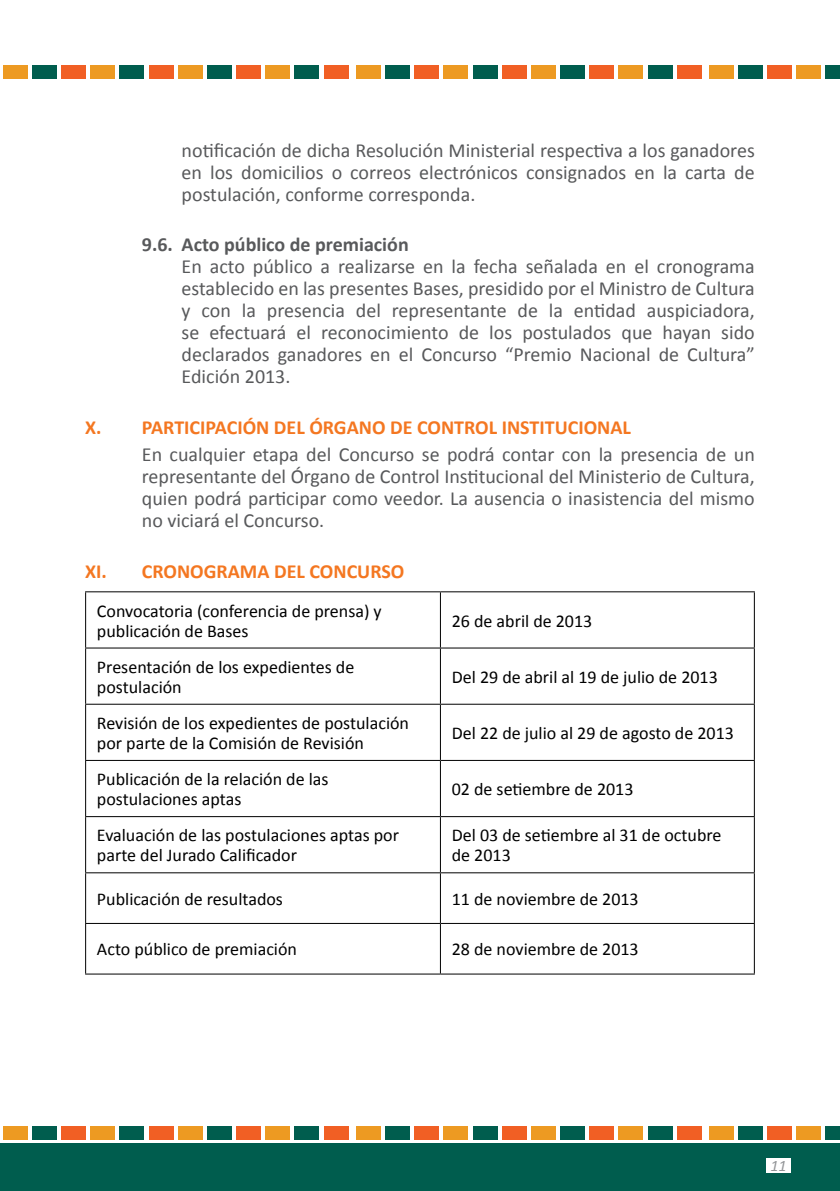
<style>
.page{position:relative;width:840px;height:1191px;background:#fff}
.page>*{position:absolute;margin:0;border:0;box-sizing:border-box;transform-origin:0 0}
.t1{font:20px/22px "Calibri";color:#58595b;text-align:justify}
.t2{font:700 20px "Calibri";color:#f47721}
.t3{font:700 20px "Calibri";color:#58595b}
.t4{font:18px/20px "Calibri";color:#000}
.t5{font:italic 16px "Calibri";color:#939598}
</style>
<div class="page">
<div style="left:0;top:1143px;width:839px;height:48px;background:#005d4e"></div>
<div style="left:3px;top:1126px;width:24px;height:14px;background:#ed9a22"></div>
<div style="left:32px;top:1126px;width:25px;height:14px;background:#005d4e"></div>
<div style="left:61px;top:1126px;width:25px;height:14px;background:#f15f24"></div>
<div style="left:90px;top:1126px;width:25px;height:14px;background:#ed9a22"></div>
<div style="left:119px;top:1126px;width:25px;height:14px;background:#005d4e"></div>
<div style="left:149px;top:1126px;width:24px;height:14px;background:#f15f24"></div>
<div style="left:178px;top:1126px;width:24px;height:14px;background:#ed9a22"></div>
<div style="left:207px;top:1126px;width:24px;height:14px;background:#005d4e"></div>
<div style="left:236px;top:1126px;width:25px;height:14px;background:#f15f24"></div>
<div style="left:265px;top:1126px;width:25px;height:14px;background:#ed9a22"></div>
<div style="left:294px;top:1126px;width:25px;height:14px;background:#005d4e"></div>
<div style="left:323px;top:1126px;width:25px;height:14px;background:#f15f24"></div>
<div style="left:356px;top:1126px;width:24px;height:14px;background:#ed9a22"></div>
<div style="left:385px;top:1126px;width:24px;height:14px;background:#005d4e"></div>
<div style="left:414px;top:1126px;width:24px;height:14px;background:#f15f24"></div>
<div style="left:443px;top:1126px;width:25px;height:14px;background:#ed9a22"></div>
<div style="left:472px;top:1126px;width:25px;height:14px;background:#005d4e"></div>
<div style="left:501px;top:1126px;width:25px;height:14px;background:#f15f24"></div>
<div style="left:530px;top:1126px;width:25px;height:14px;background:#ed9a22"></div>
<div style="left:560px;top:1126px;width:24px;height:14px;background:#005d4e"></div>
<div style="left:589px;top:1126px;width:24px;height:14px;background:#f15f24"></div>
<div style="left:618px;top:1126px;width:24px;height:14px;background:#ed9a22"></div>
<div style="left:647px;top:1126px;width:25px;height:14px;background:#005d4e"></div>
<div style="left:676px;top:1126px;width:25px;height:14px;background:#f15f24"></div>
<div style="left:708px;top:1126px;width:25px;height:14px;background:#ed9a22"></div>
<div style="left:738px;top:1126px;width:24px;height:14px;background:#005d4e"></div>
<div style="left:767px;top:1126px;width:24px;height:14px;background:#f15f24"></div>
<div style="left:796px;top:1126px;width:24px;height:14px;background:#ed9a22"></div>
<div style="left:825px;top:1126px;width:14px;height:14px;background:#005d4e"></div>
<div style="left:3px;top:65px;width:24px;height:14px;background:#ed9a22"></div>
<div style="left:32px;top:65px;width:25px;height:14px;background:#005d4e"></div>
<div style="left:61px;top:65px;width:25px;height:14px;background:#f15f24"></div>
<div style="left:90px;top:65px;width:25px;height:14px;background:#ed9a22"></div>
<div style="left:119px;top:65px;width:25px;height:14px;background:#005d4e"></div>
<div style="left:149px;top:65px;width:24px;height:14px;background:#f15f24"></div>
<div style="left:178px;top:65px;width:24px;height:14px;background:#ed9a22"></div>
<div style="left:207px;top:65px;width:24px;height:14px;background:#005d4e"></div>
<div style="left:236px;top:65px;width:25px;height:14px;background:#f15f24"></div>
<div style="left:265px;top:65px;width:25px;height:14px;background:#ed9a22"></div>
<div style="left:294px;top:65px;width:25px;height:14px;background:#005d4e"></div>
<div style="left:323px;top:65px;width:25px;height:14px;background:#f15f24"></div>
<div style="left:356px;top:65px;width:24px;height:14px;background:#ed9a22"></div>
<div style="left:385px;top:65px;width:24px;height:14px;background:#005d4e"></div>
<div style="left:414px;top:65px;width:24px;height:14px;background:#f15f24"></div>
<div style="left:443px;top:65px;width:25px;height:14px;background:#ed9a22"></div>
<div style="left:472px;top:65px;width:25px;height:14px;background:#005d4e"></div>
<div style="left:501px;top:65px;width:25px;height:14px;background:#f15f24"></div>
<div style="left:530px;top:65px;width:25px;height:14px;background:#ed9a22"></div>
<div style="left:560px;top:65px;width:24px;height:14px;background:#005d4e"></div>
<div style="left:589px;top:65px;width:24px;height:14px;background:#f15f24"></div>
<div style="left:618px;top:65px;width:24px;height:14px;background:#ed9a22"></div>
<div style="left:647px;top:65px;width:25px;height:14px;background:#005d4e"></div>
<div style="left:676px;top:65px;width:25px;height:14px;background:#f15f24"></div>
<div style="left:708px;top:65px;width:25px;height:14px;background:#ed9a22"></div>
<div style="left:738px;top:65px;width:24px;height:14px;background:#005d4e"></div>
<div style="left:767px;top:65px;width:24px;height:14px;background:#f15f24"></div>
<div style="left:796px;top:65px;width:24px;height:14px;background:#ed9a22"></div>
<div style="left:825px;top:65px;width:14px;height:14px;background:#005d4e"></div>
<div style="left:766px;top:1158px;width:24px;height:14px;background:#fff"></div>
<hr style="left:85px;top:591px;width:355px;height:1px;background:#000">
<hr style="left:85px;top:592px;width:1px;height:55px;background:#000">
<hr style="left:440px;top:591px;width:314px;height:1px;background:#000">
<hr style="left:439px;top:592px;width:1px;height:55px;background:#000">
<hr style="left:753px;top:592px;width:1px;height:55px;background:#000">
<hr style="left:85px;top:647px;width:355px;height:1px;background:#000">
<hr style="left:85px;top:648px;width:1px;height:55px;background:#000">
<hr style="left:440px;top:647px;width:314px;height:1px;background:#000">
<hr style="left:439px;top:648px;width:1px;height:55px;background:#000">
<hr style="left:753px;top:648px;width:1px;height:55px;background:#000">
<hr style="left:85px;top:703px;width:355px;height:1px;background:#000">
<hr style="left:85px;top:704px;width:1px;height:56px;background:#000">
<hr style="left:440px;top:703px;width:314px;height:1px;background:#000">
<hr style="left:439px;top:704px;width:1px;height:56px;background:#000">
<hr style="left:753px;top:704px;width:1px;height:56px;background:#000">
<hr style="left:85px;top:760px;width:355px;height:1px;background:#000">
<hr style="left:85px;top:761px;width:1px;height:55px;background:#000">
<hr style="left:440px;top:760px;width:314px;height:1px;background:#000">
<hr style="left:439px;top:761px;width:1px;height:55px;background:#000">
<hr style="left:753px;top:761px;width:1px;height:55px;background:#000">
<hr style="left:85px;top:816px;width:355px;height:1px;background:#000">
<hr style="left:85px;top:817px;width:1px;height:55px;background:#000">
<hr style="left:440px;top:816px;width:314px;height:1px;background:#000">
<hr style="left:439px;top:817px;width:1px;height:55px;background:#000">
<hr style="left:753px;top:817px;width:1px;height:55px;background:#000">
<hr style="left:85px;top:872px;width:355px;height:1px;background:#000">
<hr style="left:85px;top:873px;width:1px;height:50px;background:#000">
<hr style="left:440px;top:872px;width:314px;height:1px;background:#000">
<hr style="left:439px;top:873px;width:1px;height:50px;background:#000">
<hr style="left:753px;top:873px;width:1px;height:50px;background:#000">
<hr style="left:85px;top:923px;width:355px;height:1px;background:#000">
<hr style="left:85px;top:924px;width:1px;height:49px;background:#000">
<hr style="left:440px;top:923px;width:314px;height:1px;background:#000">
<hr style="left:439px;top:924px;width:1px;height:49px;background:#000">
<hr style="left:753px;top:924px;width:1px;height:49px;background:#000">
<hr style="left:85px;top:973px;width:355px;height:1px;background:#000">
<hr style="left:440px;top:973px;width:314px;height:1px;background:#000">
<p class="t1" style="left:181px;top:139px;width:574px">notificación de dicha Resolución Ministerial respectiva a los ganadores en los domicilios o correos electrónicos consignados en la carta de postulación, conforme corresponda.</p>
<p class="t3" style="left:142px;top:232px;width:268px">9.6. Acto público de premiación</p>
<p class="t1" style="left:181px;top:256px;width:574px">En acto público a realizarse en la fecha señalada en el cronograma establecido en las presentes Bases, presidido por el Ministro de Cultura y con la presencia del representante de la entidad auspiciadora, se efectuará el reconocimiento de los postulados que hayan sido declarados ganadores en el Concurso “Premio Nacional de Cultura” Edición 2013.</p>
<p class="t2" style="left:85px;top:414px;width:547px">X. PARTICIPACIÓN DEL ÓRGANO DE CONTROL INSTITUCIONAL</p>
<p class="t1" style="left:142px;top:444px;width:614px">En cualquier etapa del Concurso se podrá contar con la presencia de un representante del Órgano de Control Institucional del Ministerio de Cultura, quien podrá participar como veedor. La ausencia o inasistencia del mismo no viciará el Concurso.</p>
<p class="t2" style="left:85px;top:558px;width:320px">XI. CRONOGRAMA DEL CONCURSO</p>
<p class="t4" style="left:97px;top:601px;width:286px">Convocatoria (conferencia de prensa) y publicación de Bases</p>
<p class="t4" style="left:451px;top:611px;width:142px">26 de abril de 2013</p>
<p class="t4" style="left:97px;top:657px;width:259px">Presentación de los expedientes de postulación</p>
<p class="t4" style="left:451px;top:667px;width:267px">Del 29 de abril al 19 de julio de 2013</p>
<p class="t4" style="left:97px;top:713px;width:313px">Revisión de los expedientes de postulación por parte de la Comisión de Revisión</p>
<p class="t4" style="left:451px;top:723px;width:283px">Del 22 de julio al 29 de agosto de 2013</p>
<p class="t4" style="left:97px;top:769px;width:233px">Publicación de la relación de las postulaciones aptas</p>
<p class="t4" style="left:451px;top:779px;width:183px">02 de setiembre de 2013</p>
<p class="t4" style="left:97px;top:825px;width:303px">Evaluación de las postulaciones aptas por parte del Jurado Calificador</p>
<p class="t4" style="left:451px;top:825px;width:271px">Del 03 de setiembre al 31 de octubre de 2013</p>
<p class="t4" style="left:97px;top:889px;width:187px">Publicación de resultados</p>
<p class="t4" style="left:451px;top:889px;width:188px">11 de noviembre de 2013</p>
<p class="t4" style="left:97px;top:939px;width:201px">Acto público de premiación</p>
<p class="t4" style="left:451px;top:939px;width:188px">28 de noviembre de 2013</p>
<p class="t5" style="left:770px;top:1154px;width:18px">11</p>
</div>
